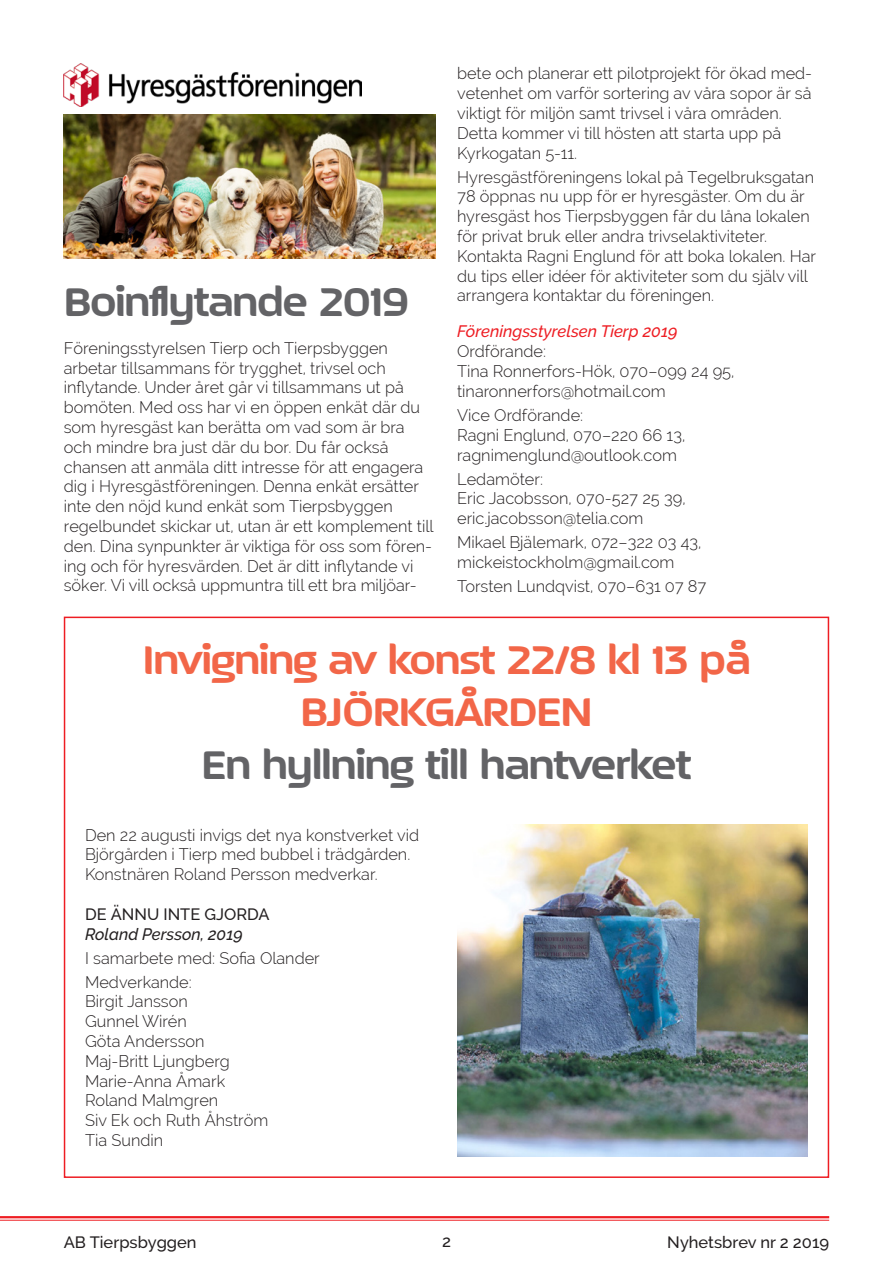
<style>
.page{position:relative;width:893px;height:1263px;background:#fff}
.page>*{position:absolute;margin:0;border:0;box-sizing:border-box;transform-origin:0 0}
.September_rubrik{font:700 45px "September";letter-spacing:-.015em;color:#636366}
.September_rubrik-2{font:700 45px "September";letter-spacing:-.015em;color:#f26648}
.Brödtext{font:300 16.5px/19.8px "Raleway";color:#231f20}
.Brödtext-2{font:500 16.5px "Raleway";color:#231f20}
.Ingress_-_kursiv{font:italic 500 16.5px "Raleway";color:#ee1d23}
.Brödtext-3{font:italic 500 16.5px "Raleway";color:#231f20}
</style>
<div class="page">
<hr style="left:0;top:1216px;width:829px;height:2px;background:#ee1d23">
<hr style="left:0;top:1220px;width:829px;height:1px;background:#ee1d23">
<img style="left:64px;top:115px;width:372px;height:143px">
<img style="left:457px;top:825px;width:351px;height:332px">
<img style="left:64px;top:64px;width:297px;height:42px">
<p class="September_rubrik" style="left:64px;top:272px;width:347px">Boinflytande 2019</p>
<p class="Brödtext" style="left:64px;top:338px;width:326px">Föreningsstyrelsen Tierp och Tierpsbyggen</p>
<p class="Brödtext" style="left:64px;top:358px;width:371px">arbetar tillsammans för trygghet, trivsel och inflytande. Under året går vi tillsammans ut på bomöten. Med oss har vi en öppen enkät där du som hyresgäst kan berätta om vad som är bra och mindre bra just där du bor. Du får också chansen att anmäla ditt intresse för att engagera dig i Hyresgästföreningen. Denna enkät ersätter inte den nöjd kund enkät som Tierpsbyggen regelbundet skickar ut, utan är ett komplement till den. Dina synpunkter är viktiga för oss som fören&shy;ing och för hyresvärden. Det är ditt inflytande vi söker. Vi vill också uppmuntra till ett bra miljöar-</p>
<p class="Brödtext" style="left:457px;top:64px;width:357px;text-align:justify">bete och planerar ett pilotprojekt för ökad med&shy;vetenhet om varför sortering av våra sopor är så viktigt för miljön samt trivsel i våra områden.</p>
<p class="Brödtext" style="left:457px;top:123px;width:326px">Detta kommer vi till hösten att starta upp på<br>Kyrkogatan 5-11.</p>
<p class="Brödtext" style="left:457px;top:167px;width:361px">Hyresgästföreningens lokal på Tegelbruksgatan 78 öppnas nu upp för er hyresgäster. Om du är hyresgäst hos Tierpsbyggen får du låna lokalen för privat bruk eller andra trivselaktiviteter.<br>Kontakta Ragni Englund för att boka lokalen. Har du tips eller idéer för aktiviteter som du själv vill arrangera kontaktar du föreningen.</p>
<p class="Ingress_-_kursiv" style="left:457px;top:322px;width:222px">Föreningsstyrelsen Tierp 2019</p>
<p class="Brödtext" style="left:457px;top:341px;width:90px">Ordförande:</p>
<p class="Brödtext" style="left:457px;top:361px;width:279px">Tina Ronnerfors-Hök, 070–099 24 95,</p>
<p class="Brödtext" style="left:457px;top:381px;width:210px">tinaronnerfors@hotmail.com</p>
<p class="Brödtext" style="left:457px;top:405px;width:128px">Vice Ordförande:</p>
<p class="Brödtext" style="left:457px;top:425px;width:230px">Ragni Englund, 070–220 66 13,</p>
<p class="Brödtext" style="left:457px;top:445px;width:221px">ragnimenglund@outlook.com</p>
<p class="Brödtext" style="left:457px;top:469px;width:87px">Ledamöter:</p>
<p class="Brödtext" style="left:457px;top:489px;width:230px">Eric Jacobsson, 070-527 25 39,</p>
<p class="Brödtext" style="left:457px;top:508px;width:188px">eric.jacobsson@telia.com</p>
<p class="Brödtext" style="left:457px;top:532px;width:246px">Mikael Bjälemark, 072–322 03 43,</p>
<p class="Brödtext" style="left:457px;top:552px;width:219px">mickeistockholm@gmail.com</p>
<p class="Brödtext" style="left:457px;top:576px;width:251px">Torsten Lundqvist, 070–631 07 87</p>
<p class="September_rubrik-2" style="left:143px;top:631px;width:609px">Invigning av konst 22/8 kl 13 på</p>
<p class="September_rubrik-2" style="left:301px;top:683px;width:293px">BJÖRKGÅRDEN</p>
<p class="September_rubrik" style="left:202px;top:736px;width:491px">En hyllning till hantverket</p>
<p class="Brödtext" style="left:85px;top:825px;width:336px">Den 22 augusti invigs det nya konstverket vid<br>Björgården i Tierp med bubbel i trädgården.<br>Konstnären Roland Persson medverkar.</p>
<p class="Brödtext-2" style="left:85px;top:904px;width:186px">DE ÄNNU INTE GJORDA</p>
<p class="Brödtext-3" style="left:85px;top:924px;width:159px">Roland Persson, 2019</p>
<p class="Brödtext" style="left:85px;top:948px;width:236px">I samarbete med: Sofia Olander</p>
<p class="Brödtext" style="left:85px;top:972px;width:108px">Medverkande:</p>
<p class="Brödtext" style="left:85px;top:992px;width:104px">Birgit Jansson</p>
<p class="Brödtext" style="left:85px;top:1011px;width:103px">Gunnel Wirén</p>
<p class="Brödtext" style="left:85px;top:1031px;width:121px">Göta Andersson</p>
<p class="Brödtext" style="left:85px;top:1051px;width:146px">Maj-Britt Ljungberg</p>
<p class="Brödtext" style="left:85px;top:1071px;width:142px">Marie-Anna Åmark</p>
<p class="Brödtext" style="left:85px;top:1091px;width:135px">Roland Malmgren</p>
<p class="Brödtext" style="left:85px;top:1110px;width:185px">Siv Ek och Ruth Åhström</p>
<p class="Brödtext" style="left:85px;top:1130px;width:80px">Tia Sundin</p>
<p class="Brödtext-2" style="left:64px;top:1233px;width:134px">AB Tierpsbyggen</p>
<p class="Brödtext-2" style="left:442px;top:1231px;width:10px">2</p>
<p class="Brödtext-2" style="left:667px;top:1233px;width:163px">Nyhetsbrev nr 2 2019</p>
</div>
